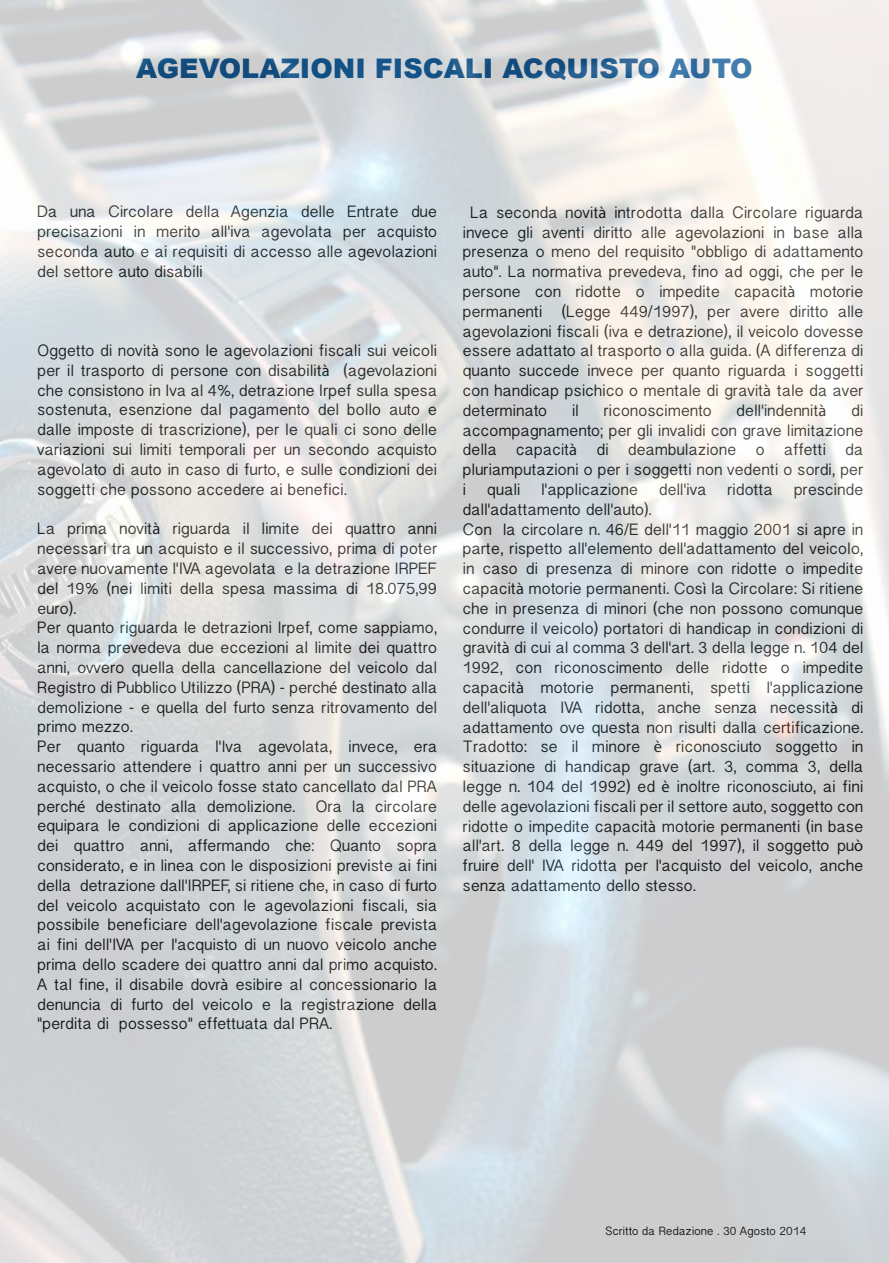
<style>
.page{position:relative;width:889px;height:1263px;background:#fff}
.page>*{position:absolute;margin:0;border:0;box-sizing:border-box;transform-origin:0 0}
.t1{font:900 27px "Arial";color:#165e9b}
.t2{font:16.5px/19.8px "Khmer Sangam MN";color:#1d1d1b;text-align:justify}
.t3{font:12px "Khmer Sangam MN";color:#1d1d1b}
.s1{font-family:"Myriad Pro"}
</style>
<div class="page">
<h1 class="t1" style="left:136px;top:49px;width:618px">AGEVOLAZIONI FISCALI ACQUISTO AUTO</h1>
<p class="t2" style="left:37px;top:202px;width:401px">Da una Circolare della Agenzia delle Entrate due precisazioni in merito all'iva agevolata per acquisto seconda auto e ai requisiti di accesso alle agevolazioni del settore auto disabili</p>
<p class="t2" style="left:37px;top:340px;width:401px">Oggetto di novit<span class="s1">à</span> sono le agevolazioni fiscali sui veicoli per il trasporto di persone con disabilit<span class="s1">à</span> (agevolazioni che consistono in Iva al 4%, detrazione Irpef sulla spesa sostenuta, esenzione dal pagamento del bollo auto e dalle imposte di trascrizione), per le quali ci sono delle variazioni sui limiti temporali per un secondo acquisto agevolato di auto in caso di furto, e sulle condizioni dei soggetti che possono accedere ai benefici.</p>
<p class="t2" style="left:37px;top:519px;width:401px;text-align:left">La prima novit<span class="s1">à</span> riguarda il limite dei quattro anni necessari tra un acquisto e il successivo, prima di poter avere nuovamente l'IVA agevolata e la detrazione IRPEF del 19% (nei limiti della spesa massima di 18.075,99 euro).<br>Per quanto riguarda le detrazioni Irpef, come sappiamo, la norma prevedeva due eccezioni al limite dei quattro anni, ovvero quella della cancellazione del veicolo dal Registro di Pubblico Utilizzo (PRA) - perch<span class="s1">é</span> destinato alla demolizione - e quella del furto senza ritrovamento del primo mezzo.<br>Per quanto riguarda l'Iva agevolata, invece, era necessario attendere i quattro anni per un successivo acquisto, o che il veicolo fosse stato cancellato dal PRA perch<span class="s1">é</span> destinato alla demolizione. Ora la circolare equipara le condizioni di applicazione delle eccezioni dei quattro anni, affermando che: Quanto sopra considerato, e in linea con le disposizioni previste ai fini della detrazione dall'IRPEF, si ritiene che, in caso di furto del veicolo acquistato con le agevolazioni fiscali, sia possibile beneficiare dell'agevolazione fiscale prevista ai fini dell'IVA per l'acquisto di un nuovo veicolo anche prima dello scadere dei quattro anni dal primo acquisto.<br>A tal fine, il disabile dovr<span class="s1">à</span> esibire al concessionario la denuncia di furto del veicolo e la registrazione della "perdita di possesso" effettuata dal PRA.</p>
<p class="t2" style="left:462px;top:202px;width:402px;text-indent:8px">La seconda novit<span class="s1">à</span> introdotta dalla Circolare riguarda invece gli aventi diritto alle agevolazioni in base alla presenza o meno del requisito "obbligo di adattamento auto". La normativa prevedeva, fino ad oggi, che per le persone con ridotte o impedite capacit<span class="s1">à</span> motorie permanenti (Legge 449/1997), per avere diritto alle agevolazioni fiscali (iva e detrazione), il veicolo dovesse essere adattato al trasporto o alla guida. (A differenza di quanto succede invece per quanto riguarda i soggetti con handicap psichico o mentale di gravit<span class="s1">à</span> tale da aver determinato</p>
<p class="t2" style="left:462px;top:400px;width:402px;text-indent:388px">di accompagnamento; per gli invalidi con grave limitazione della capacit<span class="s1">à</span> di deambulazione o affetti da pluriamputazioni o per i soggetti non vedenti o sordi, per i</p>
<p class="t2" style="left:572px;top:400px;width:8px">il</p>
<p class="t2" style="left:603px;top:400px;width:110px">riconoscimento</p>
<p class="t2" style="left:736px;top:400px;width:92px">dell'indennit<span class="s1">à</span></p>
<p class="t2" style="left:487px;top:479px;width:35px">quali</p>
<p class="t2" style="left:541px;top:479px;width:98px">l'applicazione</p>
<p class="t2" style="left:658px;top:479px;width:49px">dell'iva</p>
<p class="t2" style="left:727px;top:479px;width:47px">ridotta</p>
<p class="t2" style="left:793px;top:479px;width:71px">prescinde</p>
<p class="t2" style="left:462px;top:499px;width:402px;text-align:left">dall'adattamento dell'auto).<br>Con la circolare n. 46/E dell'11 maggio 2001 si apre in parte, rispetto all'elemento dell'adattamento del veicolo, in caso di presenza di minore con ridotte o impedite capacit<span class="s1">à</span> motorie permanenti. Cos<span class="s1">ì</span> la Circolare: Si ritiene che in presenza di minori (che non possono comunque condurre il veicolo) portatori di handicap in condizioni di gravit<span class="s1">à</span> di cui al comma 3 dell'art. 3 della legge n. 104 del 1992, con riconoscimento delle ridotte o impedite capacit<span class="s1">à</span> motorie permanenti, spetti l'applicazione dell'aliquota IVA ridotta, anche senza necessit<span class="s1">à</span> di adattamento ove questa non risulti dalla certificazione.<br>Tradotto: se il minore <span class="s1">è</span> riconosciuto soggetto in situazione di handicap grave (art. 3, comma 3, della legge n. 104 del 1992) ed <span class="s1">è</span> inoltre riconosciuto, ai fini delle agevolazioni fiscali per il settore auto, soggetto con ridotte o impedite capacit<span class="s1">à</span> motorie permanenti (in base all'art. 8 della legge n. 449 del 1997), il soggetto pu<span class="s1">ò </span>fruire dell' IVA ridotta per l'acquisto del veicolo, anche senza adattamento dello stesso.</p>
<p class="t3" style="left:605px;top:1224px;width:203px">Scritto da Redazione . 30 Agosto 2014</p>
</div>
